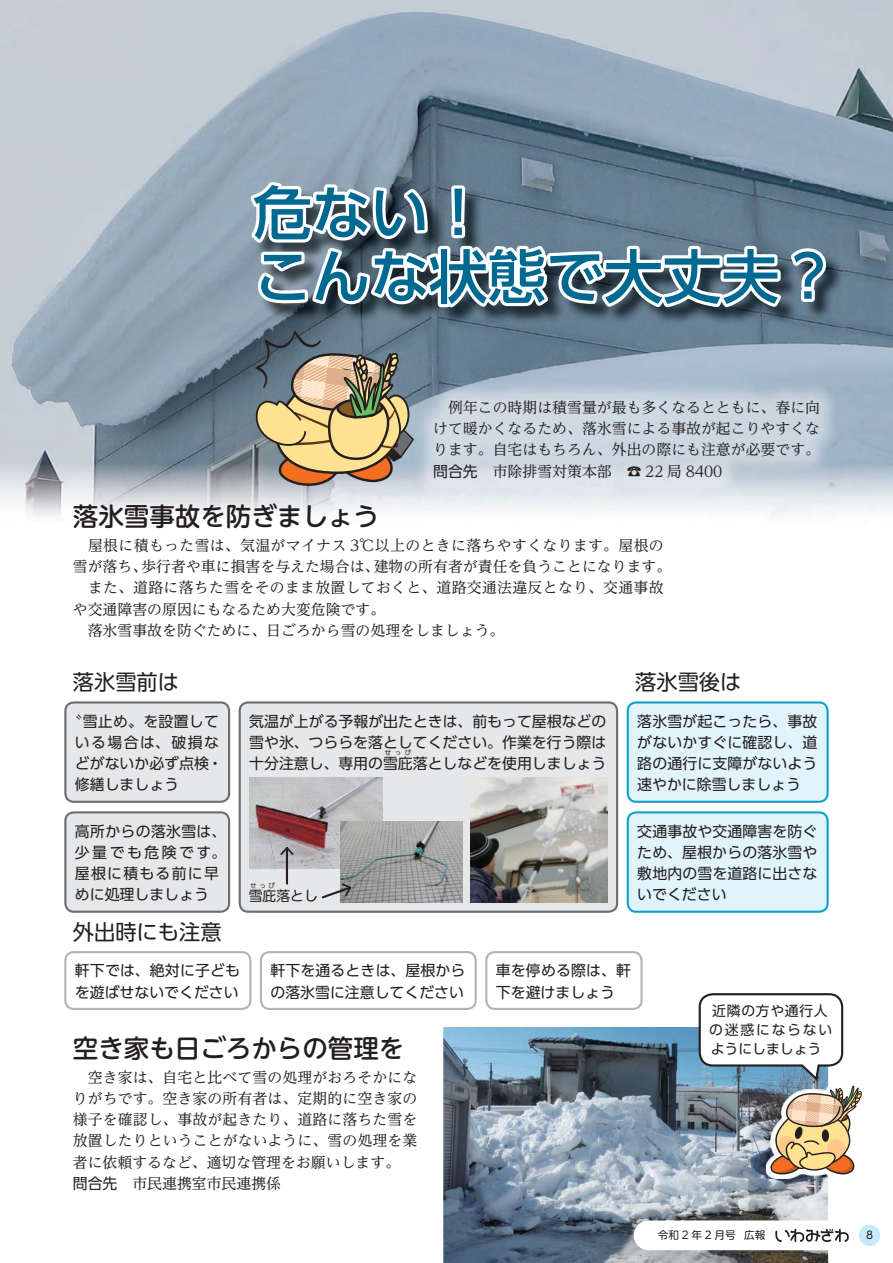
<style>
.page{position:relative;width:893px;height:1263px;background:#fff}
.page>*{position:absolute;margin:0;border:0;box-sizing:border-box;transform-origin:0 0}
.t1{font:500 58.5px/63.8px "UD Shin Go Pro";color:#006991}
.t2{font:500 25.5px "UD Shin M Go Pro";color:#231f20}
.t3{font:21.3px "UD Shin Go Pro";color:#231f20}
.t4{font:14.85px/21.3px "UD Reimin Pro";color:#231f20}
.t5{font:14.85px/21.3px "UD Shin Go Pro";letter-spacing:.01em;color:#231f20}
.t6{font:14.85px/21.3px "UD Reimin Pro";letter-spacing:.025em;color:#231f20}
.t7{font:13.8px/19.2px "UD Shin Go Pro";letter-spacing:.05em;color:#231f20}
.t8{font:13.8px "UD Shin M Go Pro";color:#231f20}
.t9{font:10.65px "UD Shin M Go Pro";color:#231f20}
.t10{font:6.45px "UD Shin Go Pro";color:#231f20}
.t11{font:6.45px "UD Shin M Go Pro";color:#231f20}
.s1{font-family:"UD Shin Go Pro"}
.s2{font-family:"UD Reimin Pro"}
</style>
<div class="page">
<img style="left:0;top:0;width:262px;height:517px">
<img style="left:262px;top:0;width:316px;height:178px">
<img style="left:578px;top:0;width:315px;height:211px">
<img style="left:841px;top:211px;width:52px;height:302px">
<img style="left:262px;top:326px;width:158px;height:190px">
<img style="left:420px;top:326px;width:421px;height:52px">
<img style="left:443px;top:1027px;width:385px;height:236px">
<img style="left:412px;top:378px;width:429px;height:122px">
<div style="left:648px;top:1220px;width:225px;height:30px;background:#fff"></div>
<div style="left:859px;top:1225px;width:21px;height:21px;background:#c6eafa;border-radius:50%"></div>
<svg style="left:775px;top:1228px;width:74px;height:14px"></svg>
<img style="left:253px;top:185px;width:592px;height:141px">
<svg style="left:244px;top:178px;width:585px;height:136px"></svg>
<div style="left:64px;top:951px;width:187px;height:59px;border:2px solid #b2b3b7;border-radius:9px"></div>
<div style="left:260px;top:951px;width:217px;height:59px;border:2px solid #b2b3b7;border-radius:9px"></div>
<div style="left:65px;top:812px;width:164px;height:100px;background:#e6e7e9;border-radius:9px"></div>
<div style="left:64px;top:811px;width:166px;height:102px;border:2px solid #6c6d70;border-radius:9px"></div>
<div style="left:65px;top:702px;width:164px;height:100px;background:#e6e7e9;border-radius:9px"></div>
<div style="left:64px;top:701px;width:166px;height:102px;border:2px solid #6c6d70;border-radius:9px"></div>
<div style="left:628px;top:812px;width:200px;height:100px;background:#e1f4fc;border-radius:9px"></div>
<div style="left:627px;top:811px;width:202px;height:102px;border:2px solid #10a1cb;border-radius:9px"></div>
<div style="left:628px;top:702px;width:200px;height:100px;background:#e1f4fc;border-radius:9px"></div>
<div style="left:627px;top:701px;width:202px;height:102px;border:2px solid #10a1cb;border-radius:9px"></div>
<div style="left:240px;top:702px;width:377px;height:210px;background:#e6e7e9;border-radius:9px"></div>
<div style="left:239px;top:701px;width:379px;height:212px;border:2px solid #6c6d70;border-radius:9px"></div>
<div style="left:485px;top:951px;width:158px;height:59px;border:2px solid #b2b3b7;border-radius:9px"></div>
<img style="left:471px;top:778px;width:136px;height:124px">
<img style="left:250px;top:778px;width:132px;height:91px">
<img style="left:341px;top:821px;width:121px;height:81px">
<img style="left:766px;top:1175px;width:63px;height:4px">
<img style="left:698px;top:993px;width:164px;height:182px">
<svg style="left:253px;top:330px;width:161px;height:157px;background:#a2987f"></svg>
<hr style="left:286px;top:848px;width:2px;height:36px;background:#231f20">
<svg style="left:279px;top:845px;width:16px;height:11px"></svg>
<svg style="left:321px;top:882px;width:32px;height:18px"></svg>
<h1 class="t1" style="left:254px;top:179px;width:586px">危ない!<br>こんな状態で大丈夫?</h1>
<h2 class="t2" style="left:73px;top:496px;width:308px">落氷雪事故を防ぎましょう</h2>
<p class="t4" style="left:433px;top:396px;width:388px;text-align:justify;text-indent:15px">例年この時期は積雪量が最も多くなるとともに、春に向けて暖かくなるため、落氷雪による事故が起こりやすくなります。自宅はもちろん、外出の際にも注意が必要です。<span class="s1">問合先</span>　市除排雪対策本部　☎ 22 局 8400</p>
<p class="t6" style="left:374px;top:534px;width:299px;text-indent:-301px">　屋根に積もった雪は、気温がマイナス 3℃以上のときに落ちやすくなります。屋根の建物の所有者が責任を負うことになります。</p>
<p class="t4" style="left:141px;top:555px;width:240px">歩行者や車に損害を与えた場合は、</p>
<p class="t4" style="left:73px;top:555px;width:592px">雪が落ち、<br>　また、道路に落ちた雪をそのまま放置しておくと、道路交通法違反となり、交通事故や交通障害の原因にもなるため大変危険です。<br>　落氷雪事故を防ぐために、日ごろから雪の処理をしましょう。</p>
<h3 class="t3" style="left:73px;top:665px;width:108px">落氷雪前は</h3>
<p class="t5" style="left:75px;top:710px;width:149px;text-indent:-7px"><span class="s2">〝</span>雪止め〟を設置している場合は、破損などがないか必ず点検・修繕しましょう</p>
<p class="t5" style="left:75px;top:820px;width:153px">高所からの落氷雪は、少量でも危険です。屋根に積もる前に早めに処理しましょう</p>
<h3 class="t3" style="left:73px;top:915px;width:150px">外出時にも注意</h3>
<p class="t5" style="left:249px;top:710px;width:359px;text-align:justify">気温が上がる予報が出たときは、前もって屋根などの雪や氷、つららを落としてください。作業を行う際は十分注意し、専用の雪庇落としなどを使用しましょう</p>
<p class="t10" style="left:385px;top:748px;width:28px">せっぴ</p>
<p class="t11" style="left:250px;top:880px;width:26px">せっぴ</p>
<p class="t8" style="left:249px;top:884px;width:71px">雪庇落とし</p>
<h3 class="t3" style="left:635px;top:665px;width:108px">落氷雪後は</h3>
<p class="t5" style="left:637px;top:710px;width:182px;text-align:justify">落氷雪が起こったら、事故がないかすぐに確認し、道路の通行に支障がないよう速やかに除雪しましょう</p>
<p class="t5" style="left:637px;top:820px;width:182px;text-align:justify">交通事故や交通障害を防ぐため、屋根からの落氷雪や敷地内の雪を道路に出さないでください</p>
<p class="t5" style="left:75px;top:959px;width:167px">軒下では、絶対に子どもを遊ばせないでください</p>
<p class="t5" style="left:271px;top:959px;width:196px">軒下を通るときは、屋根からの落氷雪に注意してください</p>
<h2 class="t2" style="left:73px;top:1027px;width:333px">空き家も日ごろからの管理を</h2>
<p class="t4" style="left:73px;top:1066px;width:346px">　空き家は、自宅と比べて雪の処理がおろそかになりがちです。空き家の所有者は、定期的に空き家の様子を確認し、事故が起きたり、道路に落ちた雪を放置したりということがないように、雪の処理を業者に依頼するなど、適切な管理をお願いします。<span class="s1">問合先</span>　市民連携室市民連携係</p>
<p class="t5" style="left:496px;top:959px;width:136px">車を停める際は、軒下を避けましょう</p>
<p class="t7" style="left:709px;top:1001px;width:125px">近隣の方や通行人の迷惑にならないようにしましょう</p>
<p class="t9" style="left:658px;top:1227px;width:79px">令和 2 年 2 月号</p>
<p class="t9" style="left:744px;top:1227px;width:23px">広報</p>
<p class="t9" style="left:866px;top:1227px;width:9px">8</p>
</div>
